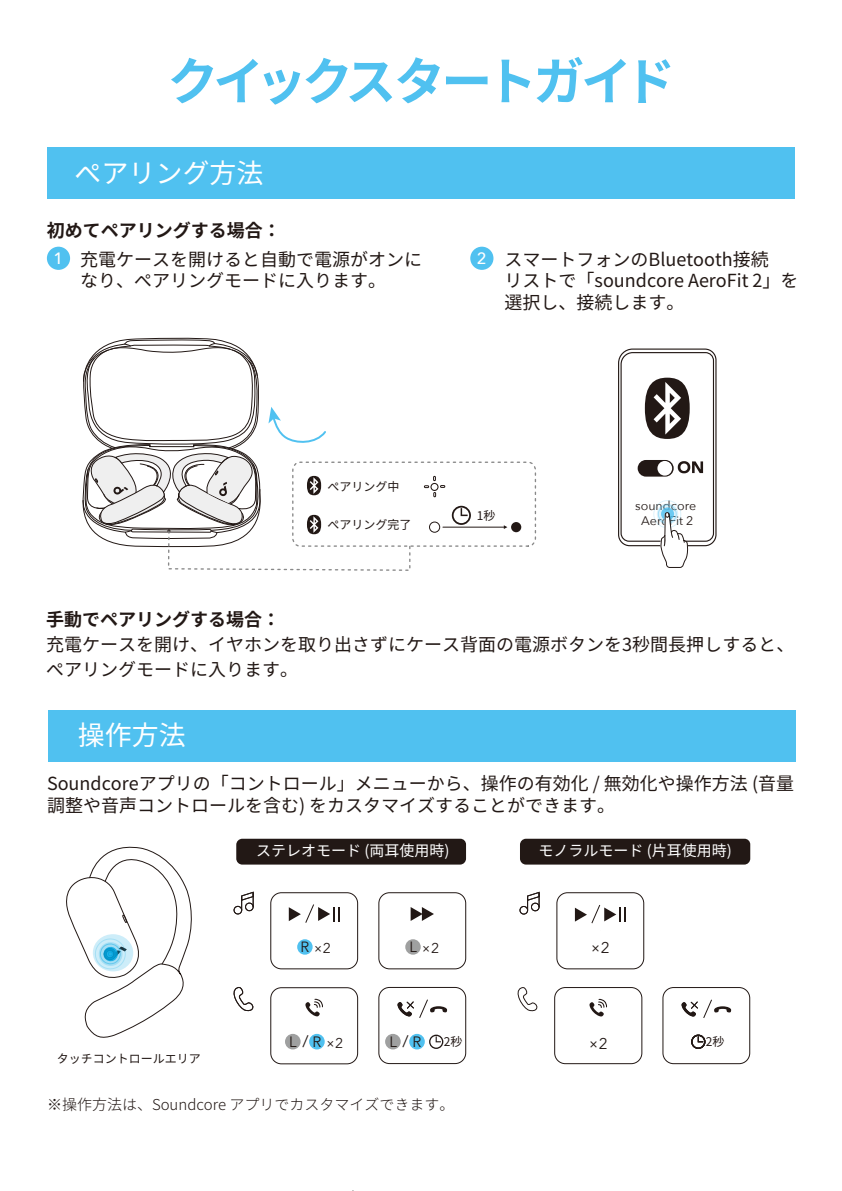
<style>
.page{position:relative;width:842px;height:1191px;background:#fff}
.page>*{position:absolute;margin:0;border:0;box-sizing:border-box;transform-origin:0 0}
.t1{font:700 51px "Noto Sans JP";letter-spacing:-.1em;color:#50c1f0}
.t2{font:27px "Noto Sans JP";color:#fff}
.t3{font:18px/21.6px "Noto Sans JP";color:#221815}
.t4{font:700 18px "Noto Sans JP";color:#221815}
.t5{font:500 16.5px "Avenir Next";color:#fff}
.t6{font:15.6px "Avenir Next";color:#221815}
.t7{font:300 15px "Noto Sans JP";color:#221815}
.t8{font:15px "Noto Sans JP";color:#fff}
.t9{font:15px "Avenir Next";color:#221815}
.t10{font:14.1px "Avenir Next";color:#221815}
.t11{font:12.6px/15px "Avenir Next";color:#221815;text-align:center}
.t12{font:12px "Noto Sans JP";color:#221815}
.s1{font-family:"Avenir Next";font-weight:500;font-size:16.5px;color:#fff}
.s2{font-size:14.7px}
.s3{font-size:16.5px}
.s4{font-size:14.1px}
</style>
<div class="page">
<div style="left:47px;top:147px;width:748px;height:51px;background:#50c1f0"></div>
<svg style="left:618px;top:348px;width:99px;height:220px"></svg>
<div style="left:47px;top:247px;width:23px;height:23px;background:#50c1f0;border-radius:50%"></div>
<div style="left:292px;top:461px;width:244px;height:86px;border:1px dashed #898989;border-radius:8px"></div>
<div style="left:429px;top:521px;width:11px;height:11px;border:1px solid #221815;border-radius:50%"></div>
<hr style="left:443px;top:526px;width:61px;height:1px;background:#221815">
<svg style="left:424px;top:476px;width:21px;height:21px"></svg>
<div style="left:511px;top:522px;width:10px;height:10px;background:#221815;border-radius:50%"></div>
<svg style="left:82px;top:337px;width:329px;height:234px"></svg>
<div style="left:470px;top:247px;width:23px;height:23px;background:#50c1f0;border-radius:50%"></div>
<svg style="left:452px;top:506px;width:19px;height:19px"></svg>
<div style="left:48px;top:710px;width:748px;height:51px;background:#50c1f0"></div>
<div style="left:520px;top:906px;width:8px;height:8px;border:1px solid #221815;border-radius:50%"></div>
<div style="left:531px;top:902px;width:8px;height:9px;border:1px solid #221815;border-radius:50%"></div>
<svg style="left:527px;top:891px;width:13px;height:19px"></svg>
<svg style="left:575px;top:904px;width:51px;height:20px"></svg>
<div style="left:554px;top:987px;width:88px;height:77px;border:1px solid #221815;border-radius:11px"></div>
<div style="left:662px;top:987px;width:88px;height:77px;border:1px solid #221815;border-radius:11px"></div>
<svg style="left:589px;top:998px;width:18px;height:19px"></svg>
<svg style="left:517px;top:987px;width:20px;height:25px"></svg>
<div style="left:236px;top:838px;width:230px;height:26px;background:#221815;border-radius:6px"></div>
<div style="left:520px;top:838px;width:230px;height:26px;background:#221815;border-radius:6px"></div>
<div style="left:234px;top:906px;width:8px;height:8px;border:1px solid #221815;border-radius:50%"></div>
<div style="left:245px;top:902px;width:9px;height:9px;border:1px solid #221815;border-radius:50%"></div>
<svg style="left:241px;top:891px;width:13px;height:19px"></svg>
<svg style="left:289px;top:904px;width:51px;height:19px"></svg>
<div style="left:297px;top:939px;width:16px;height:15px;background:#50c1f0;border-radius:50%"></div>
<svg style="left:233px;top:987px;width:20px;height:25px"></svg>
<div style="left:378px;top:987px;width:88px;height:77px;border:1px solid #221815;border-radius:11px"></div>
<div style="left:378px;top:892px;width:88px;height:77px;border:1px solid #221815;border-radius:11px"></div>
<div style="left:556px;top:892px;width:88px;height:77px;border:1px solid #221815;border-radius:11px"></div>
<div style="left:270px;top:892px;width:88px;height:77px;border:1px solid #221815;border-radius:11px"></div>
<div style="left:270px;top:987px;width:88px;height:77px;border:1px solid #221815;border-radius:11px"></div>
<svg style="left:397px;top:999px;width:50px;height:19px"></svg>
<div style="left:405px;top:939px;width:16px;height:15px;background:#9fa0a0;border-radius:50%"></div>
<svg style="left:411px;top:907px;width:23px;height:14px"></svg>
<svg style="left:66px;top:846px;width:126px;height:192px"></svg>
<svg style="left:305px;top:998px;width:18px;height:19px"></svg>
<div style="left:285px;top:1033px;width:16px;height:16px;background:#9fa0a0;border-radius:50%"></div>
<div style="left:309px;top:1033px;width:16px;height:16px;background:#50c1f0;border-radius:50%"></div>
<svg style="left:681px;top:999px;width:50px;height:19px"></svg>
<svg style="left:691px;top:1034px;width:14px;height:15px"></svg>
<div style="left:385px;top:1033px;width:16px;height:16px;background:#9fa0a0;border-radius:50%"></div>
<div style="left:409px;top:1033px;width:16px;height:16px;background:#50c1f0;border-radius:50%"></div>
<svg style="left:429px;top:1034px;width:14px;height:15px"></svg>
<h1 class="t1" style="left:167px;top:53px;width:509px">クイックスタートガイド</h1>
<h2 class="t2" style="left:74px;top:157px;width:190px">ペアリング方法</h2>
<p class="t4" style="left:47px;top:220px;width:235px">初めてペアリングする場合：</p>
<p class="t5" style="left:53px;top:244px;width:11px">1</p>
<p class="t3" style="left:80px;top:249px;width:343px">充電ケースを開けると自動で電源がオンになり、ペアリングモードに入ります。</p>
<p class="t3" style="left:505px;top:249px;width:295px;text-indent:-28px"><span class="s1">2</span> スマートフォンのBluetooth接続<br>リストで「soundcore AeroFit 2」を選択し、接続します。</p>
<p class="t12" style="left:327px;top:480px;width:73px">ペアリング中</p>
<p class="t12" style="left:327px;top:518px;width:85px">ペアリング完了</p>
<p class="t12" style="left:477px;top:508px;width:20px">1秒</p>
<p class="t11" style="left:635px;top:497px;width:62px">soundcore<br>AeroFit 2</p>
<p class="t4" style="left:46px;top:609px;width:235px">手動でペアリングする場合：</p>
<p class="t3" style="left:46px;top:632px;width:749px;line-height:25.2px">充電ケースを開け、イヤホンを取り出さずにケース背面の電源ボタンを3秒間長押しすると、ペアリングモードに入ります。</p>
<h2 class="t2" style="left:78px;top:720px;width:109px">操作方法</h2>
<p class="t3" style="left:47px;top:773px;width:749px">Soundcoreアプリの「コントロール」メニューから、操作の有効化 / 無効化や操作方法 (音量調整や音声コントロールを含む) をカスタマイズすることができます。</p>
<p class="t8" style="left:256px;top:842px;width:195px">ステレオモード (両耳使用時)</p>
<p class="t8" style="left:538px;top:842px;width:195px">モノラルモード (片耳使用時)</p>
<p class="t10" style="left:300px;top:936px;width:32px"><span class="s2">R</span> ×2</p>
<p class="t10" style="left:409px;top:936px;width:31px"><span class="s2">L</span> ×2</p>
<p class="t6" style="left:591px;top:935px;width:21px">×2</p>
<p class="t12" style="left:57px;top:1052px;width:146px">タッチコントロールエリア</p>
<p class="t9" style="left:289px;top:1029px;width:56px">L<span class="s3">/</span>R<span class="s4">×2</span></p>
<p class="t9" style="left:389px;top:1029px;width:34px">L<span class="s3">/</span>R</p>
<p class="t12" style="left:444px;top:1035px;width:20px">2秒</p>
<p class="t12" style="left:706px;top:1035px;width:20px">2秒</p>
<p class="t6" style="left:589px;top:1030px;width:21px">×2</p>
<p class="t7" style="left:47px;top:1095px;width:409px">※操作方法は、Soundcore アプリでカスタマイズできます。</p>
</div>
